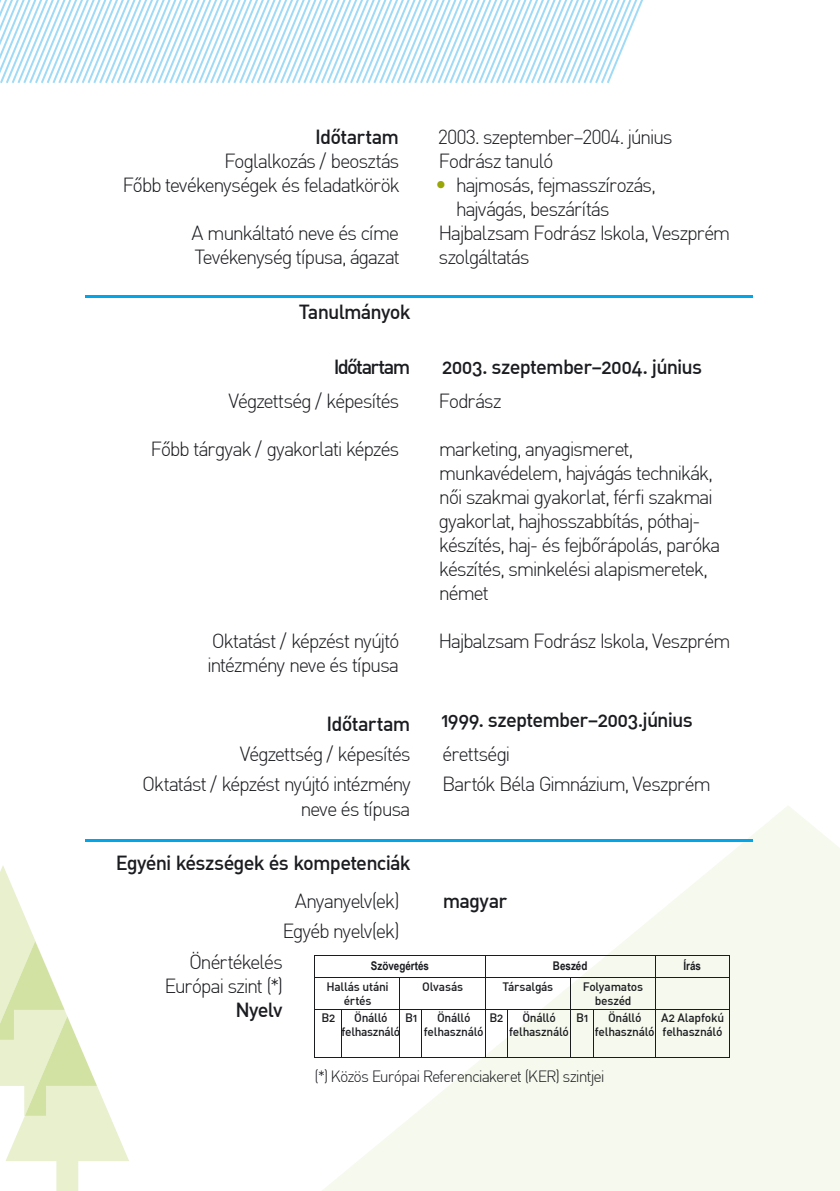
<style>
.page{position:relative;width:840px;height:1191px;background:#fff}
.page>*{position:absolute;margin:0;border:0;box-sizing:border-box;transform-origin:0 0}
.t1{font:20px/24px "DIN Lt PFL";letter-spacing:.01em;color:#1b1c20}
.t2{font:20px "DIN Alt Md PFL";letter-spacing:.01em;color:#1b1c20}
.t3{font:20px "DIN Alt Md PFL";letter-spacing:-.03em;color:#1b1c20}
.t4{font:16px "DIN Lt PFL";letter-spacing:.015em;color:#1b1c20}
.t5{font:12px/14.4px "DIN Alt Md PFL";letter-spacing:.025em;color:#1b1c20;text-align:center}
.t6{font:700 12px "Arial Narrow";color:#1b1c20}
.s1{font-family:"DIN Alt Blk PFL";font-size:22px;color:#99a607}
</style>
<div class="page">
<svg style="left:0;top:0;width:642px;height:83px"></svg>
<svg style="left:321px;top:806px;width:518px;height:385px;fill:#f6f9ed"></svg>
<svg style="left:0;top:866px;width:129px;height:325px"></svg>
<hr style="left:85px;top:295px;width:206px;height:2px;background:#00a6eb">
<hr style="left:291px;top:295px;width:128px;height:2px;background:#00a6eb">
<hr style="left:419px;top:295px;width:333px;height:2px;background:#00a6eb">
<hr style="left:85px;top:839px;width:206px;height:2px;background:#00a6eb">
<hr style="left:291px;top:839px;width:128px;height:2px;background:#00a6eb">
<hr style="left:419px;top:839px;width:333px;height:2px;background:#00a6eb">
<svg style="left:654px;top:956px;width:1px;height:21px"></svg>
<hr style="left:314px;top:978px;width:1px;height:31px;background:#1b1c20">
<hr style="left:399px;top:978px;width:1px;height:31px;background:#1b1c20">
<hr style="left:484px;top:978px;width:1px;height:31px;background:#1b1c20">
<hr style="left:569px;top:978px;width:1px;height:31px;background:#1b1c20">
<hr style="left:654px;top:978px;width:1px;height:31px;background:#1b1c20">
<hr style="left:314px;top:1009px;width:1px;height:48px;background:#1b1c20">
<hr style="left:341px;top:1009px;width:1px;height:48px;background:#1b1c20">
<hr style="left:399px;top:1009px;width:1px;height:48px;background:#1b1c20">
<hr style="left:421px;top:1009px;width:1px;height:48px;background:#1b1c20">
<hr style="left:484px;top:1009px;width:1px;height:48px;background:#1b1c20">
<hr style="left:507px;top:1009px;width:1px;height:48px;background:#1b1c20">
<hr style="left:569px;top:1009px;width:1px;height:48px;background:#1b1c20">
<hr style="left:593px;top:1009px;width:1px;height:48px;background:#1b1c20">
<hr style="left:654px;top:1009px;width:1px;height:48px;background:#1b1c20">
<hr style="left:341px;top:955px;width:58px;height:1px;background:#1b1c20">
<svg style="left:399px;top:955px;width:22px;height:1px"></svg>
<hr style="left:421px;top:955px;width:64px;height:1px;background:#1b1c20">
<hr style="left:507px;top:955px;width:63px;height:1px;background:#1b1c20">
<svg style="left:570px;top:955px;width:23px;height:1px"></svg>
<hr style="left:593px;top:955px;width:62px;height:1px;background:#1b1c20">
<hr style="left:655px;top:955px;width:73px;height:1px;background:#1b1c20">
<svg style="left:728px;top:955px;width:1px;height:22px"></svg>
<hr style="left:728px;top:978px;width:1px;height:31px;background:#1b1c20">
<hr style="left:728px;top:1009px;width:1px;height:48px;background:#1b1c20">
<svg style="left:314px;top:955px;width:27px;height:23px"></svg>
<hr style="left:341px;top:977px;width:58px;height:1px;background:#1b1c20">
<svg style="left:399px;top:977px;width:22px;height:1px"></svg>
<hr style="left:421px;top:977px;width:64px;height:1px;background:#1b1c20">
<svg style="left:484px;top:955px;width:23px;height:23px"></svg>
<hr style="left:507px;top:977px;width:63px;height:1px;background:#1b1c20">
<svg style="left:570px;top:977px;width:23px;height:1px"></svg>
<hr style="left:593px;top:977px;width:62px;height:1px;background:#1b1c20">
<hr style="left:655px;top:977px;width:73px;height:1px;background:#1b1c20">
<svg style="left:315px;top:1009px;width:26px;height:1px"></svg>
<hr style="left:341px;top:1009px;width:58px;height:1px;background:#1b1c20">
<svg style="left:400px;top:1009px;width:21px;height:1px"></svg>
<hr style="left:421px;top:1009px;width:64px;height:1px;background:#1b1c20">
<svg style="left:485px;top:1009px;width:22px;height:1px"></svg>
<hr style="left:507px;top:1009px;width:63px;height:1px;background:#1b1c20">
<svg style="left:570px;top:1009px;width:23px;height:1px"></svg>
<hr style="left:593px;top:1009px;width:62px;height:1px;background:#1b1c20">
<hr style="left:655px;top:1009px;width:73px;height:1px;background:#1b1c20">
<svg style="left:314px;top:1057px;width:27px;height:1px"></svg>
<hr style="left:341px;top:1057px;width:58px;height:1px;background:#1b1c20">
<svg style="left:399px;top:1057px;width:22px;height:1px"></svg>
<hr style="left:421px;top:1057px;width:64px;height:1px;background:#1b1c20">
<svg style="left:485px;top:1057px;width:22px;height:1px"></svg>
<hr style="left:507px;top:1057px;width:63px;height:1px;background:#1b1c20">
<svg style="left:570px;top:1057px;width:23px;height:1px"></svg>
<hr style="left:593px;top:1057px;width:62px;height:1px;background:#1b1c20">
<hr style="left:655px;top:1057px;width:73px;height:1px;background:#1b1c20">
<p class="t2" style="left:315px;top:123px;width:84px">Időtartam</p>
<p class="t1" style="left:122px;top:149px;width:277px;text-align:right">Foglalkozás / beosztás<br>Főbb tevékenységek és feladatkörök</p>
<p class="t1" style="left:191px;top:221px;width:208px">A munkáltató neve és címe<br>Tevékenység típusa, ágazat</p>
<p class="t1" style="left:437px;top:125px;width:235px">2003. szeptember–2004. június<br>Fodrász tanuló</p>
<p class="t1" style="left:435px;top:173px;width:220px"><span class="s1">•</span> hajmosás, fejmasszírozás,</p>
<p class="t1" style="left:455px;top:197px;width:154px">hajvágás, beszárítás</p>
<p class="t1" style="left:438px;top:221px;width:291px">Hajbalzsam Fodrász Iskola, Veszprém</p>
<p class="t1" style="left:438px;top:245px;width:91px">szolgáltatás</p>
<p class="t2" style="left:299px;top:297px;width:112px">Tanulmányok</p>
<p class="t3" style="left:333px;top:353px;width:77px">Időtartam</p>
<p class="t2" style="left:442px;top:353px;width:261px">2003. szeptember–2004. június</p>
<p class="t1" style="left:228px;top:389px;width:171px">Végzettség / képesítés</p>
<p class="t1" style="left:438px;top:389px;width:63px">Fodrász</p>
<p class="t1" style="left:150px;top:437px;width:249px">Főbb tárgyak / gyakorlati képzés</p>
<p class="t1" style="left:438px;top:437px;width:282px">marketing, anyagismeret, munkavédelem, hajvágás technikák, női szakmai gyakorlat, férfi szakmai gyakorlat, hajhosszabbítás, póthaj&shy;készítés, haj- és fejbőrápolás, paróka készítés, sminkelési alapismeretek, német</p>
<p class="t1" style="left:207px;top:629px;width:192px">Oktatást / képzést nyújtó intézmény neve és típusa</p>
<p class="t1" style="left:438px;top:629px;width:291px">Hajbalzsam Fodrász Iskola, Veszprém</p>
<p class="t2" style="left:326px;top:709px;width:84px">Időtartam</p>
<p class="t2" style="left:441px;top:705px;width:252px">1999. szeptember–2003.június</p>
<p class="t1" style="left:240px;top:742px;width:171px">Végzettség / képesítés</p>
<p class="t1" style="left:442px;top:742px;width:68px">érettségi</p>
<p class="t1" style="left:142px;top:772px;width:269px;text-align:right">Oktatást / képzést nyújtó intézmény neve és típusa</p>
<p class="t1" style="left:442px;top:772px;width:268px">Bartók Béla Gimnázium, Veszprém</p>
<p class="t2" style="left:116px;top:849px;width:295px">Egyéni készségek és kompetenciák</p>
<p class="t1" style="left:295px;top:888px;width:105px">Anyanyelv(ek)</p>
<p class="t2" style="left:442px;top:887px;width:66px">magyar</p>
<p class="t1" style="left:282px;top:919px;width:117px">Egyéb nyelv(ek)</p>
<p class="t1" style="left:164px;top:949px;width:118px;text-align:right">Önértékelés<br>Európai szint (*)</p>
<p class="t2" style="left:235px;top:996px;width:48px">Nyelv</p>
<p class="t6" style="left:371px;top:957px;width:59px">Szövegértés</p>
<p class="t6" style="left:552px;top:957px;width:36px">Beszéd</p>
<p class="t6" style="left:683px;top:957px;width:19px">Írás</p>
<p class="t5" style="left:326px;top:978px;width:63px">Hallás utáni értés</p>
<p class="t5" style="left:422px;top:978px;width:42px">Olvasás</p>
<p class="t5" style="left:502px;top:978px;width:52px">Társalgás</p>
<p class="t5" style="left:582px;top:978px;width:61px">Folyamatos beszéd</p>
<p class="t5" style="left:321px;top:1010px;width:15px">B2</p>
<p class="t5" style="left:341px;top:1010px;width:60px">Önálló felhasználó</p>
<p class="t5" style="left:405px;top:1010px;width:13px">B1</p>
<p class="t5" style="left:423px;top:1010px;width:61px">Önálló felhasználó</p>
<p class="t5" style="left:489px;top:1010px;width:15px">B2</p>
<p class="t5" style="left:509px;top:1010px;width:61px">Önálló felhasználó</p>
<p class="t5" style="left:575px;top:1010px;width:13px">B1</p>
<p class="t5" style="left:594px;top:1010px;width:61px">Önálló felhasználó</p>
<p class="t5" style="left:660px;top:1010px;width:64px;text-align:left">A2 Alapfokú felhasználó</p>
<p class="t4" style="left:314px;top:1065px;width:290px">(*) Közös Európai Referenciakeret (KER) szintjei</p>
</div>
